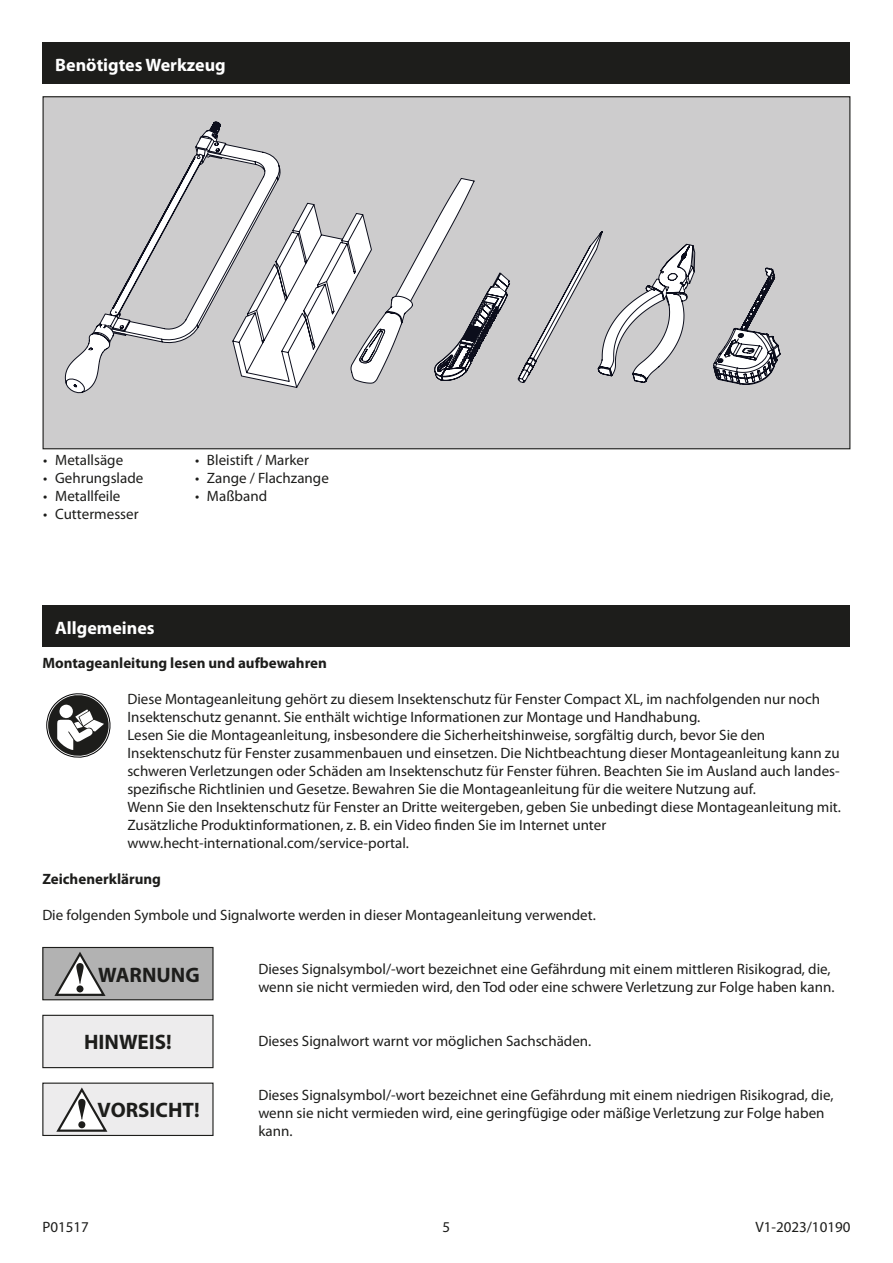
<style>
.page{position:relative;width:893px;height:1263px;background:#fff}
.page>*{position:absolute;margin:0;border:0;box-sizing:border-box;transform-origin:0 0}
.HINWEIS{font:700 21px "Myriad Pro";color:#1d1d1b}
.WARNUNG_VORSICHT{font:700 21px "Myriad Pro";color:#1d1d1b}
.Überschrift_Balken{font:700 18px "Myriad Pro";color:#fff}
.Fließtext{font:15px/18px "Myriad Pro";color:#1d1d1b}
.Kapitelunterpunkte{font:700 15px "Myriad Pro";color:#1d1d1b}
.Seitennummerierung{font:15px "Myriad Pro";color:#1d1d1b}
</style>
<div class="page">
<div style="left:43px;top:43px;width:807px;height:41px;background:#1d1d1b"></div>
<div style="left:43px;top:97px;width:807px;height:352px;background:#cdcccd"></div>
<svg style="left:517px;top:231px;width:264px;height:154px"></svg>
<svg style="left:65px;top:122px;width:445px;height:271px"></svg>
<svg style="left:47px;top:693px;width:64px;height:65px"></svg>
<div style="left:43px;top:947px;width:170px;height:53px;background:#b2b2b2"></div>
<div style="left:42px;top:947px;width:172px;height:53px;border:1px solid #1d1d1b"></div>
<svg style="left:54px;top:952px;width:52px;height:44px"></svg>
<div style="left:43px;top:1083px;width:170px;height:52px;background:#edeced"></div>
<div style="left:42px;top:1082px;width:172px;height:54px;border:1px solid #1d1d1b"></div>
<svg style="left:56px;top:1087px;width:52px;height:45px"></svg>
<div style="left:43px;top:1015px;width:170px;height:52px;background:#edeced"></div>
<div style="left:42px;top:1015px;width:172px;height:53px;border:1px solid #1d1d1b"></div>
<div style="left:43px;top:606px;width:807px;height:41px;background:#1d1d1b"></div>
<p class="Überschrift_Balken" style="left:55px;top:53px;width:172px">Benötigtes Werkzeug</p>
<p class="Fließtext" style="left:43px;top:451px;width:81px">• Metallsäge</p>
<p class="Fließtext" style="left:43px;top:469px;width:102px">• Gehrungslade</p>
<p class="Fließtext" style="left:43px;top:487px;width:79px">• Metallfeile</p>
<p class="Fließtext" style="left:43px;top:505px;width:97px">• Cuttermesser</p>
<p class="Überschrift_Balken" style="left:55px;top:616px;width:101px">Allgemeines</p>
<p class="Fließtext" style="left:195px;top:451px;width:115px">• Bleistift / Marker</p>
<p class="Fließtext" style="left:195px;top:469px;width:135px">• Zange / Flachzange</p>
<p class="Fließtext" style="left:195px;top:487px;width:74px">• Maßband</p>
<p class="Kapitelunterpunkte" style="left:42px;top:653px;width:286px">Montageanleitung lesen und aufbewahren</p>
<p class="Fließtext" style="left:127px;top:690px;width:694px">Diese Montageanleitung gehört zu diesem Insektenschutz für Fenster Compact XL, im nachfolgenden nur noch<br>Insektenschutz genannt. Sie enthält wichtige Informationen zur Montage und Handhabung.</p>
<p class="Fließtext" style="left:127px;top:726px;width:714px">Lesen Sie die Montageanleitung, insbesondere die Sicherheitshinweise, sorgfältig durch, bevor Sie den Insektenschutz für Fenster zusammenbauen und einsetzen. Die Nichtbeachtung dieser Montageanleitung kann zu schweren Verletzungen oder Schäden am Insektenschutz für Fenster führen. Beachten Sie im Ausland auch landes&shy;spezifische Richtlinien und Gesetze. Bewahren Sie die Montageanleitung für die weitere Nutzung auf.</p>
<p class="Fließtext" style="left:127px;top:798px;width:715px">Wenn Sie den Insektenschutz für Fenster an Dritte weitergeben, geben Sie unbedingt diese Montageanleitung mit.<br>Zusätzliche Produktinformationen, z. B. ein Video finden Sie im Internet unter www.hecht-international.com/service-portal.</p>
<p class="Kapitelunterpunkte" style="left:42px;top:869px;width:120px">Zeichenerklärung</p>
<p class="Fließtext" style="left:42px;top:906px;width:555px">Die folgenden Symbole und Signalworte werden in dieser Montageanleitung verwendet.</p>
<p class="Fließtext" style="left:258px;top:960px;width:578px">Dieses Signalsymbol/-wort bezeichnet eine Gefährdung mit einem mittleren Risikograd, die, wenn sie nicht vermieden wird, den Tod oder eine schwere Verletzung zur Folge haben kann.</p>
<p class="WARNUNG_VORSICHT" style="left:98px;top:961px;width:103px">WARNUNG</p>
<p class="HINWEIS" style="left:84px;top:1028px;width:89px">HINWEIS!</p>
<p class="HINWEIS" style="left:98px;top:1096px;width:104px">VORSICHT!</p>
<p class="Fließtext" style="left:258px;top:1032px;width:334px">Dieses Signalwort warnt vor möglichen Sachschäden.</p>
<p class="Fließtext" style="left:258px;top:1086px;width:577px">Dieses Signalsymbol/-wort bezeichnet eine Gefährdung mit einem niedrigen Risikograd, die,</p>
<p class="Fließtext" style="left:258px;top:1104px;width:568px">wenn sie nicht vermieden wird, eine geringfügige oder mäßige Verletzung zur Folge haben kann.</p>
<p class="Fließtext" style="left:43px;top:1217px;width:48px">P01517</p>
<p class="Seitennummerierung" style="left:443px;top:1217px;width:9px">5</p>
<p class="Fließtext" style="left:755px;top:1217px;width:97px">V1-2023/10190</p>
</div>
